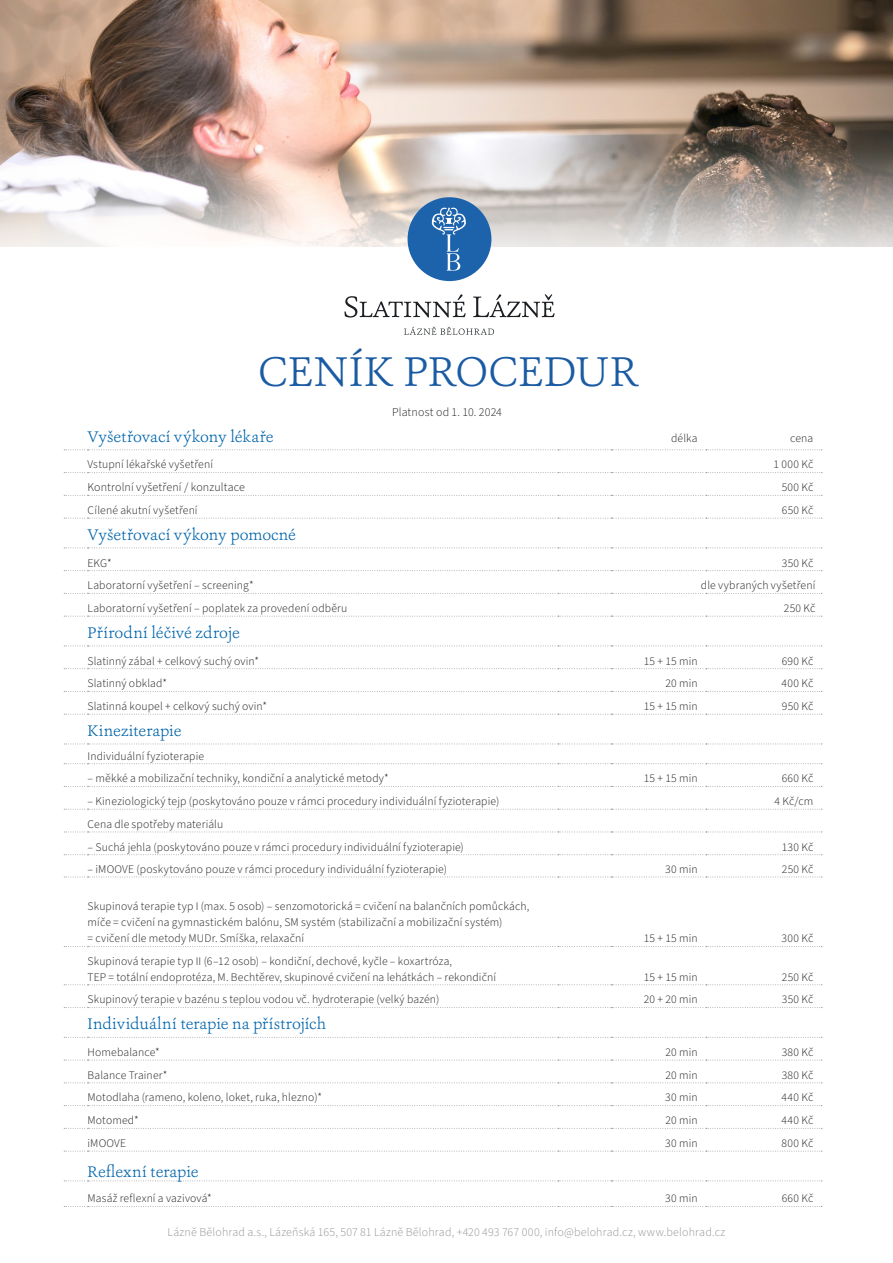
<style>
.page{position:relative;width:893px;height:1263px;background:#fff}
.page>*{position:absolute;margin:0;border:0;box-sizing:border-box;transform-origin:0 0}
.t1{font:300 43.5px "Ashbury";letter-spacing:.005em;color:#1b5ba3}
.Nadpis_oblasti{font:300 16.05px "Ashbury";color:#0165ac}
.text{font:300 12px "Source Sans 3";letter-spacing:.015em;color:#939598}
.text-2{font:300 12px "Source Sans 3";letter-spacing:.01em;color:#231f20}
.text-3{font:300 11.7px/16px "Source Sans 3";letter-spacing:.01em;color:#231f20}
</style>
<div class="page">
<img style="left:0;top:0;width:893px;height:102px">
<img style="left:0;top:102px;width:893px;height:180px">
<svg style="left:64px;top:449px;width:758px;height:1px"></svg>
<svg style="left:64px;top:472px;width:758px;height:1px"></svg>
<svg style="left:64px;top:495px;width:758px;height:1px"></svg>
<svg style="left:64px;top:518px;width:758px;height:1px"></svg>
<svg style="left:64px;top:547px;width:758px;height:1px"></svg>
<svg style="left:64px;top:570px;width:758px;height:1px"></svg>
<svg style="left:64px;top:593px;width:758px;height:1px"></svg>
<svg style="left:64px;top:616px;width:758px;height:1px"></svg>
<svg style="left:64px;top:645px;width:758px;height:1px"></svg>
<svg style="left:64px;top:668px;width:758px;height:1px"></svg>
<svg style="left:64px;top:691px;width:758px;height:1px"></svg>
<svg style="left:64px;top:714px;width:758px;height:1px"></svg>
<svg style="left:64px;top:744px;width:758px;height:1px"></svg>
<svg style="left:64px;top:763px;width:758px;height:1px"></svg>
<svg style="left:64px;top:786px;width:758px;height:1px"></svg>
<svg style="left:64px;top:809px;width:758px;height:1px"></svg>
<svg style="left:64px;top:831px;width:758px;height:1px"></svg>
<svg style="left:64px;top:854px;width:758px;height:1px"></svg>
<svg style="left:64px;top:877px;width:758px;height:1px"></svg>
<svg style="left:64px;top:946px;width:758px;height:1px"></svg>
<svg style="left:64px;top:984px;width:758px;height:1px"></svg>
<svg style="left:64px;top:1007px;width:758px;height:1px"></svg>
<svg style="left:64px;top:1037px;width:758px;height:1px"></svg>
<svg style="left:64px;top:1060px;width:758px;height:1px"></svg>
<svg style="left:64px;top:1082px;width:758px;height:1px"></svg>
<svg style="left:64px;top:1105px;width:758px;height:1px"></svg>
<svg style="left:64px;top:1128px;width:758px;height:1px"></svg>
<svg style="left:64px;top:1180px;width:758px;height:1px"></svg>
<svg style="left:64px;top:1206px;width:758px;height:1px"></svg>
<svg style="left:64px;top:1151px;width:758px;height:1px"></svg>
<div style="left:408px;top:197px;width:83px;height:84px;background:#1c63ac;border-radius:50%"></div>
<svg style="left:432px;top:207px;width:34px;height:64px"></svg>
<svg style="left:344px;top:294px;width:122px;height:23px"></svg>
<svg style="left:473px;top:294px;width:82px;height:23px"></svg>
<svg style="left:404px;top:327px;width:90px;height:8px"></svg>
<p class="t1" style="left:258px;top:344px;width:382px">CENÍK PROCEDUR</p>
<p class="text-2" style="left:392px;top:404px;width:111px">Platnost od 1. 10. 2024</p>
<p class="Nadpis_oblasti" style="left:88px;top:426px;width:187px">Vyšetřovací výkony lékaře</p>
<p class="text-3" style="left:671px;top:430px;width:28px">délka</p>
<p class="text-3" style="left:790px;top:430px;width:25px">cena</p>
<p class="text-3" style="left:88px;top:457px;width:127px">Vstupní lékařské vyšetření</p>
<p class="text-3" style="left:774px;top:457px;width:41px">1 000 Kč</p>
<p class="text-2" style="left:88px;top:480px;width:159px">Kontrolní vyšetření / konzultace</p>
<p class="text-3" style="left:782px;top:479px;width:33px">500 Kč</p>
<p class="text-3" style="left:88px;top:502px;width:112px">Cílené akutní vyšetření</p>
<p class="text-3" style="left:782px;top:502px;width:33px">650 Kč</p>
<p class="Nadpis_oblasti" style="left:88px;top:524px;width:210px">Vyšetřovací výkony pomocné</p>
<p class="text-3" style="left:88px;top:555px;width:26px">EKG*</p>
<p class="text-3" style="left:782px;top:555px;width:33px">350 Kč</p>
<p class="text-3" style="left:88px;top:577px;width:168px">Laboratorní vyšetření – screening*</p>
<p class="text-3" style="left:701px;top:577px;width:116px">dle vybraných vyšetření</p>
<p class="text-3" style="left:88px;top:600px;width:261px">Laboratorní vyšetření – poplatek za provedení odběru</p>
<p class="text-3" style="left:784px;top:600px;width:33px">250 Kč</p>
<p class="Nadpis_oblasti" style="left:88px;top:622px;width:154px">Přírodní léčivé zdroje</p>
<p class="text-3" style="left:88px;top:653px;width:173px">Slatinný zábal + celkový suchý ovin*</p>
<p class="text-3" style="left:644px;top:653px;width:55px">15 + 15 min</p>
<p class="text-3" style="left:782px;top:653px;width:33px">690 Kč</p>
<p class="text-3" style="left:88px;top:675px;width:81px">Slatinný obklad*</p>
<p class="text-3" style="left:665px;top:675px;width:34px">20 min</p>
<p class="text-3" style="left:782px;top:675px;width:33px">400 Kč</p>
<p class="text-3" style="left:88px;top:698px;width:181px">Slatinná koupel + celkový suchý ovin*</p>
<p class="text-3" style="left:644px;top:698px;width:55px">15 + 15 min</p>
<p class="text-3" style="left:782px;top:698px;width:33px">950 Kč</p>
<p class="Nadpis_oblasti" style="left:88px;top:720px;width:95px">Kineziterapie</p>
<p class="text-3" style="left:88px;top:748px;width:118px">Individuální fyzioterapie</p>
<p class="text-3" style="left:88px;top:770px;width:303px">– měkké a mobilizační techniky, kondiční a analytické metody*</p>
<p class="text-3" style="left:644px;top:770px;width:55px">15 + 15 min</p>
<p class="text-3" style="left:782px;top:770px;width:33px">660 Kč</p>
<p class="text-3" style="left:88px;top:793px;width:413px">– Kineziologický tejp (poskytováno pouze v rámci procedury individuální fyzioterapie)</p>
<p class="text-3" style="left:774px;top:793px;width:40px">4 Kč/cm</p>
<p class="text-3" style="left:88px;top:816px;width:137px">Cena dle spotřeby materiálu</p>
<p class="text-3" style="left:88px;top:839px;width:378px">– Suchá jehla (poskytováno pouze v rámci procedury individuální fyzioterapie)</p>
<p class="text-3" style="left:782px;top:839px;width:33px">130 Kč</p>
<p class="text-3" style="left:88px;top:861px;width:361px">– iMOOVE (poskytováno pouze v rámci procedury individuální fyzioterapie)</p>
<p class="text-3" style="left:665px;top:861px;width:34px">30 min</p>
<p class="text-3" style="left:782px;top:861px;width:33px">250 Kč</p>
<p class="text-3" style="left:88px;top:898px;width:443px">Skupinová terapie typ I (max. 5 osob) – senzomotorická = cvičení na balančních pomůckách, míče = cvičení na gymnastickém balónu, SM systém (stabilizační a mobilizační systém)<br>= cvičení dle metody MUDr. Smíška, relaxační</p>
<p class="text-3" style="left:644px;top:930px;width:55px">15 + 15 min</p>
<p class="text-3" style="left:782px;top:930px;width:33px">300 Kč</p>
<p class="text-3" style="left:88px;top:953px;width:410px">Skupinová terapie typ II (6–12 osob) – kondiční, dechové, kyčle – koxartróza,<br>TEP = totální endoprotéza, M. Bechtěrev, skupinové cvičení na lehátkách – rekondiční</p>
<p class="text-3" style="left:644px;top:969px;width:55px">15 + 15 min</p>
<p class="text-3" style="left:782px;top:969px;width:33px">250 Kč</p>
<p class="text-3" style="left:88px;top:991px;width:353px">Skupinový terapie v bazénu s teplou vodou vč. hydroterapie (velký bazén)</p>
<p class="text-3" style="left:644px;top:991px;width:55px">20 + 20 min</p>
<p class="text-3" style="left:782px;top:991px;width:33px">350 Kč</p>
<p class="Nadpis_oblasti" style="left:88px;top:1013px;width:240px">Individuální terapie na přístrojích</p>
<p class="text-3" style="left:88px;top:1044px;width:74px">Homebalance*</p>
<p class="text-3" style="left:665px;top:1044px;width:34px">20 min</p>
<p class="text-3" style="left:782px;top:1044px;width:33px">380 Kč</p>
<p class="text-3" style="left:88px;top:1067px;width:81px">Balance Trainer*</p>
<p class="text-3" style="left:665px;top:1067px;width:34px">20 min</p>
<p class="text-3" style="left:782px;top:1067px;width:33px">380 Kč</p>
<p class="text-3" style="left:88px;top:1089px;width:236px">Motodlaha (rameno, koleno, loket, ruka, hlezno)*</p>
<p class="text-3" style="left:665px;top:1089px;width:34px">30 min</p>
<p class="text-3" style="left:781px;top:1089px;width:33px">440 Kč</p>
<p class="text-3" style="left:88px;top:1112px;width:53px">Motomed*</p>
<p class="text-3" style="left:665px;top:1112px;width:34px">20 min</p>
<p class="text-3" style="left:781px;top:1112px;width:33px">440 Kč</p>
<p class="text-3" style="left:88px;top:1135px;width:40px">iMOOVE</p>
<p class="text-3" style="left:665px;top:1135px;width:34px">30 min</p>
<p class="text-3" style="left:782px;top:1135px;width:33px">800 Kč</p>
<p class="Nadpis_oblasti" style="left:88px;top:1161px;width:112px">Reflexní terapie</p>
<p class="text-3" style="left:88px;top:1190px;width:126px">Masáž reflexní a vazivová*</p>
<p class="text-3" style="left:665px;top:1190px;width:34px">30 min</p>
<p class="text-3" style="left:782px;top:1190px;width:33px">660 Kč</p>
<p class="text" style="left:168px;top:1224px;width:559px">Lázně Bělohrad a.s., Lázeňská 165, 507 81 Lázně Bělohrad, +420 493 767 000, info@belohrad.cz, www.belohrad.cz</p>
</div>
